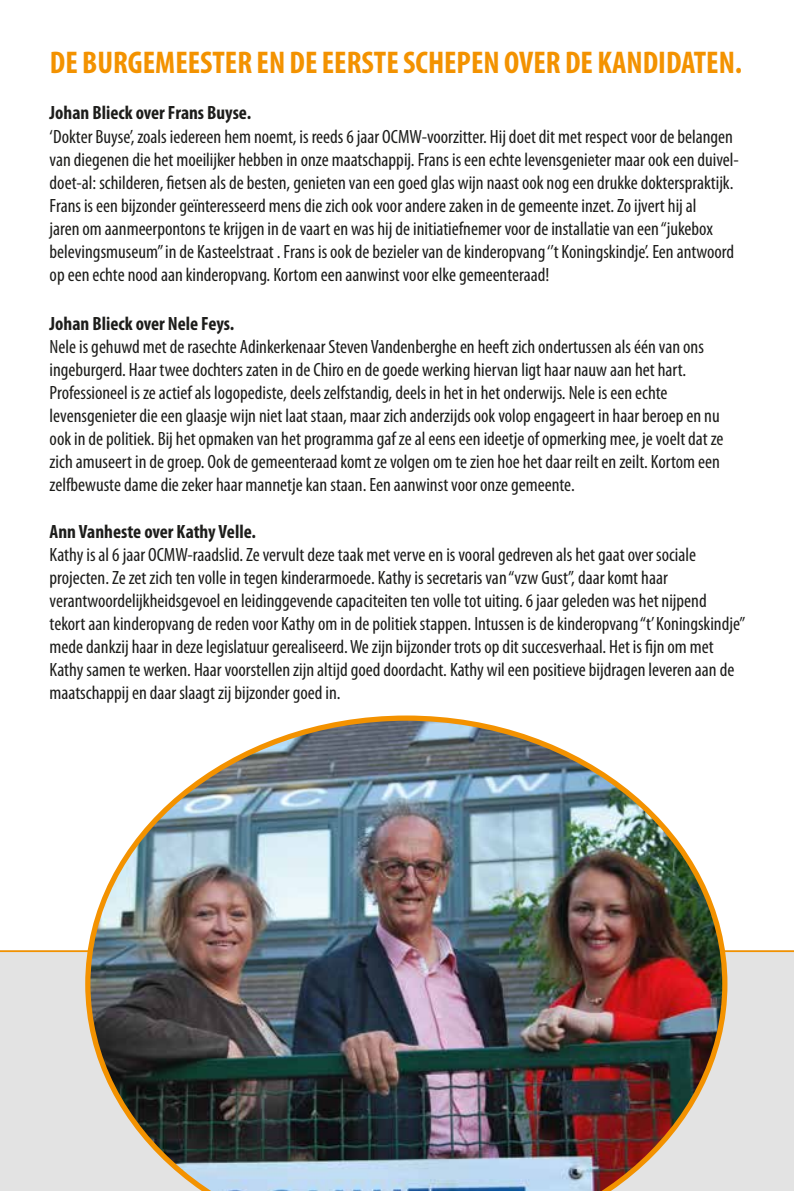
<style>
.page{position:relative;width:794px;height:1191px;background:#fff}
.page>*{position:absolute;margin:0;border:0;box-sizing:border-box;transform-origin:0 0}
.t1{font:700 condensed 31.5px "Myriad Pro";color:#f39200}
.t2{font:condensed 19.25px/23.1px "Myriad Pro";color:#1d1d1b}
.t3{font:700 condensed 19.25px "Myriad Pro";color:#1d1d1b}
</style>
<div class="page">
<div style="left:0;top:950px;width:794px;height:241px;background:#e3e3e3"></div>
<hr style="left:0;top:950px;width:794px;height:2px;background:#f39200">
<img style="left:85px;top:715px;width:642px;height:476px">
<h1 class="t1" style="left:50px;top:45px;width:693px">DE BURGEMEESTER EN DE EERSTE SCHEPEN OVER DE KANDIDATEN.</h1>
<p class="t3" style="left:50px;top:102px;width:203px">Johan Blieck over Frans Buyse.</p>
<p class="t2" style="left:50px;top:125px;width:691px">‘Dokter Buyse’, zoals iedereen hem noemt, is reeds 6 jaar OCMW-voorzitter. Hij doet dit met respect voor de belangen van diegenen die het moeilijker hebben in onze maatschappij. Frans is een echte levensgenieter maar ook een duivel&shy;doet-al: schilderen, fietsen als de besten, genieten van een goed glas wijn naast ook nog een drukke dokterspraktijk.<br>Frans is een bijzonder geïnteresseerd mens die zich ook voor andere zaken in de gemeente inzet. Zo ijvert hij al<br>jaren om aanmeerpontons te krijgen in de vaart en was hij de initiatiefnemer voor de installatie van een “jukebox belevingsmuseum” in de Kasteelstraat . Frans is ook de bezieler van de kinderopvang ‘’t Koningskindje’. Een antwoord op een echte nood aan kinderopvang. Kortom een aanwinst voor elke gemeenteraad!</p>
<p class="t3" style="left:50px;top:312px;width:186px">Johan Blieck over Nele Feys.</p>
<p class="t2" style="left:50px;top:335px;width:675px">Nele is gehuwd met de rasechte Adinkerkenaar Steven Vandenberghe en heeft zich ondertussen als één van ons ingeburgerd. Haar twee dochters zaten in de Chiro en de goede werking hiervan ligt haar nauw aan het hart.<br>Professioneel is ze actief als logopediste, deels zelfstandig, deels in het in het onderwijs. Nele is een echte levensgenieter die een glaasje wijn niet laat staan, maar zich anderzijds ook volop engageert in haar beroep en nu ook in de politiek. Bij het opmaken van het programma gaf ze al eens een ideetje of opmerking mee, je voelt dat ze zich amuseert in de groep. Ook de gemeenteraad komt ze volgen om te zien hoe het daar reilt en zeilt. Kortom een zelfbewuste dame die zeker haar mannetje kan staan. Een aanwinst voor onze gemeente.</p>
<p class="t3" style="left:50px;top:520px;width:208px">Ann Vanheste over Kathy Velle.</p>
<p class="t2" style="left:50px;top:543px;width:697px">Kathy is al 6 jaar OCMW-raadslid. Ze vervult deze taak met verve en is vooral gedreven als het gaat over sociale projecten. Ze zet zich ten volle in tegen kinderarmoede. Kathy is secretaris van “vzw Gust”, daar komt haar verantwoordelijkheidsgevoel en leidinggevende capaciteiten ten volle tot uiting. 6 jaar geleden was het nijpend tekort aan kinderopvang de reden voor Kathy om in de politiek stappen. Intussen is de kinderopvang “t’ Koningskindje” mede dankzij haar in deze legislatuur gerealiseerd. We zijn bijzonder trots op dit succesverhaal. Het is fijn om met Kathy samen te werken. Haar voorstellen zijn altijd goed doordacht. Kathy wil een positieve bijdragen leveren aan de maatschappij en daar slaagt zij bijzonder goed in.</p>
</div>
